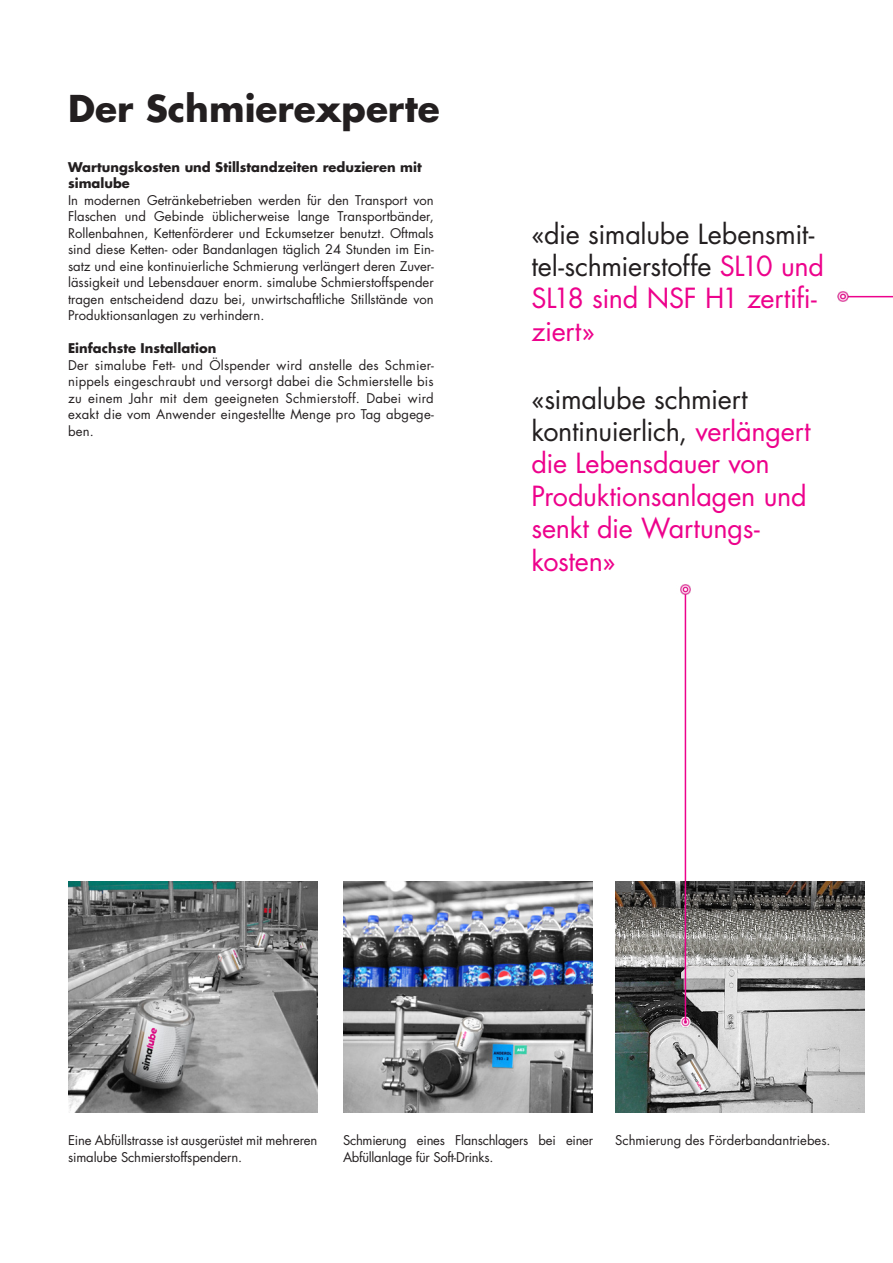
<style>
.page{position:relative;width:893px;height:1263px;background:#fff}
.page>*{position:absolute;margin:0;border:0;box-sizing:border-box;transform-origin:0 0}
._02_Headline_Bold{font:700 36px "Futura Std";color:#231f20}
._02_Titel_Inhalt_Aus{font:27px/32.4px "Futura Std";letter-spacing:-.01em;color:#ed028c}
._02_Titel_Inhalt_Aus-2{font:27px/32.4px "Futura Std";letter-spacing:-.01em;color:#231f20}
._02_Lauftext{font:13.05px/16.5px "Futura Std";letter-spacing:-.01em;color:#231f20;text-align:justify}
._02_Lauftext_Titelei{font:700 13.05px/16.5px "Futura Std";color:#231f20}
.s1{color:#ed028c}
.s2{color:#231f20}
</style>
<div class="page">
<img style="left:343px;top:881px;width:249px;height:231px">
<img style="left:68px;top:881px;width:249px;height:231px">
<img style="left:615px;top:881px;width:250px;height:231px">
<svg style="left:852px;top:295px;width:41px;height:3px"></svg>
<img style="left:837px;top:291px;width:15px;height:11px">
<img style="left:676px;top:1012px;width:19px;height:19px">
<hr style="left:685px;top:589px;width:1px;height:433px;background:#ed028c">
<img style="left:680px;top:584px;width:11px;height:15px">
<p class="_02_Headline_Bold" style="left:68px;top:85px;width:373px">Der Schmierexperte</p>
<p class="_02_Lauftext_Titelei" style="left:68px;top:158px;width:355px">Wartungskosten und Stillstandzeiten reduzieren mit simalube</p>
<p class="_02_Lauftext" style="left:68px;top:192px;width:367px">In modernen Getränkebetrieben werden für den Transport von Flaschen und Gebinde üblicherweise lange Transportbänder, Rollenbahnen, Kettenförderer und Eckumsetzer benutzt. Oftmals sind diese Ketten- oder Bandanlagen täglich 24 Stunden im Ein&shy;satz und eine kontinuierliche Schmierung verlängert deren Zuver&shy;lässigkeit und Lebensdauer enorm. simalube Schmierstoffspender tragen entscheidend dazu bei, unwirtschaftliche Stillstände von Produktionsanlagen zu verhindern.</p>
<p class="_02_Lauftext_Titelei" style="left:68px;top:340px;width:150px">Einfachste Installation</p>
<p class="_02_Lauftext" style="left:68px;top:357px;width:367px">Der simalube Fett- und Ölspender wird anstelle des Schmier&shy;nippels eingeschraubt und versorgt dabei die Schmierstelle bis zu einem Jahr mit dem geeigneten Schmierstoff. Dabei wird exakt die vom Anwender eingestellte Menge pro Tag abgege&shy;ben.</p>
<p class="_02_Titel_Inhalt_Aus-2" style="left:531px;top:218px;width:294px">«die simalube Lebensmit&shy;tel-schmierstoffe <span class="s1">SL10 und<br>SL18 sind NSF H1 zertifi&shy;ziert»</span></p>
<p class="_02_Titel_Inhalt_Aus" style="left:531px;top:383px;width:281px"><span class="s2">«simalube schmiert kontinuierlich,</span> verlängert die Lebensdauer von<br>Produktionsanlagen und senkt die Wartungs&shy;kosten»</p>
<p class="_02_Lauftext" style="left:68px;top:1132px;width:251px">Eine Abfüllstrasse ist ausgerüstet mit mehreren simalube Schmierstoffspendern.</p>
<p class="_02_Lauftext" style="left:343px;top:1132px;width:252px">Schmierung eines Flanschlagers bei einer<br>Abfüllanlage für Soft-Drinks.</p>
<p class="_02_Lauftext" style="left:615px;top:1132px;width:217px">Schmierung des Förderbandantriebes.</p>
</div>
